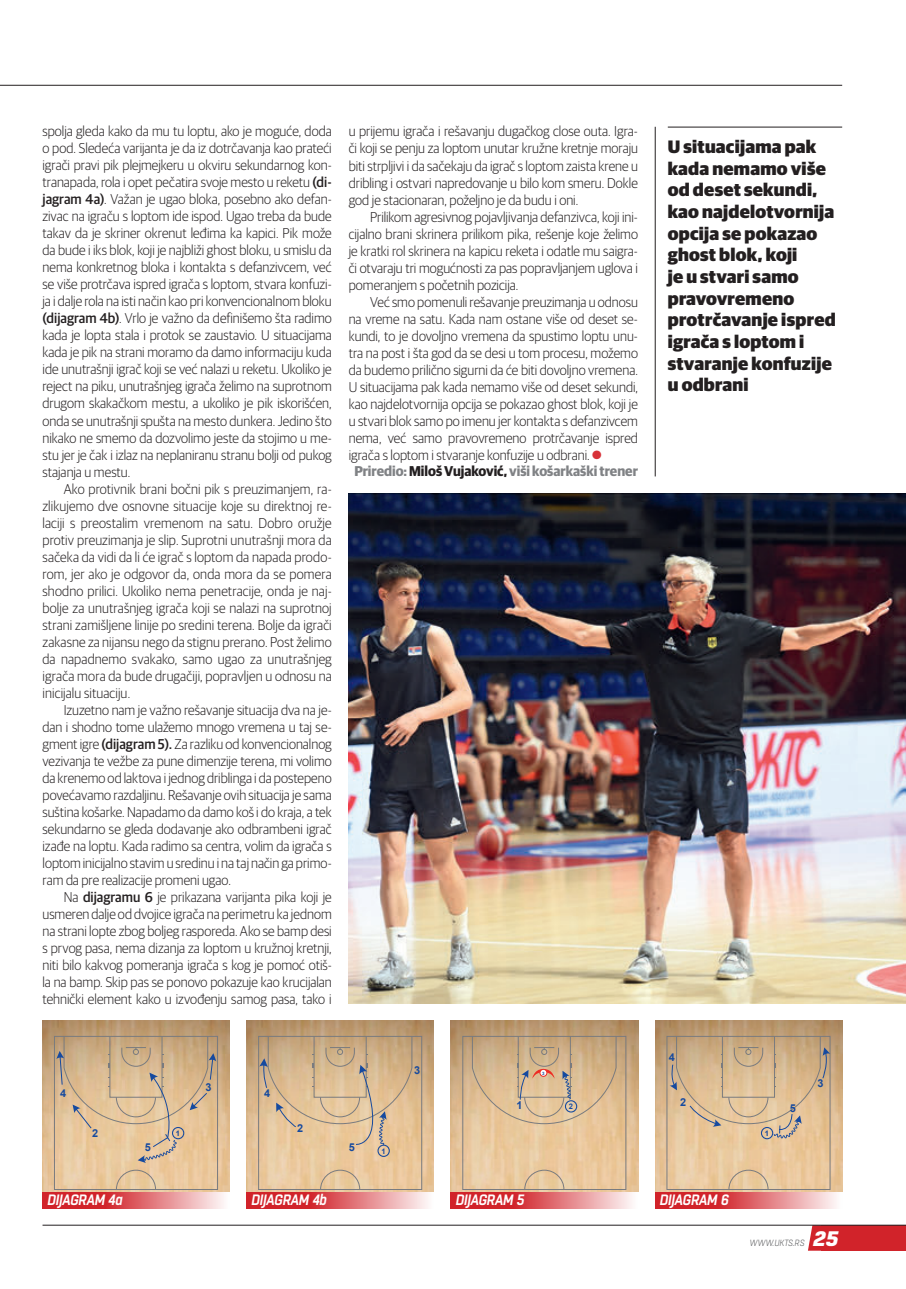
<style>
.page{position:relative;width:906px;height:1289px;background:#fff}
.page>*{position:absolute;margin:0;border:0;box-sizing:border-box;transform-origin:0 0}
.PAGINACIJA_broj{font:italic 800 21px "Boxed";color:#fff;scale:1.1 1}
.PODNASLOV_manji{font:900 18px/21.6px "Guardian Sans";letter-spacing:.015em;color:#231f20}
.t1{font:italic 600 15px "Boxed";letter-spacing:-.045em;color:#fff}
.OSNOVNI_TEXT{font:300 14.25px/17px "Guardian Sans";color:#231f20;text-align:justify;scale:.95 1}
.AUTOR{font:700 14.25px "Guardian Sans";color:#808285;scale:.95 1}
.t2{font:700 10.95px "Arial";color:#164a9f}
.PAGINACIJA_text{font:italic 300 9px "Boxed";letter-spacing:-.015em;color:#57585a}
.t3{font:700 7.65px "Arial";color:#164a9f}
.t4{font:700 5.55px "Arial";color:#231f20}
.t5{font:700 4.5px "Arial";color:#164a9f}
.s1{font-weight:500}
.s2{color:#d73138}
.s3{color:#231f20}
</style>
<div class="page">
<div style="left:821px;top:1225px;width:85px;height:25px;background:#d1232a"></div>
<svg style="left:808px;top:1225px;width:38px;height:25px"></svg>
<hr style="left:43px;top:1224px;width:863px;height:1px;background:#231f20">
<img style="left:349px;top:493px;width:557px;height:510px">
<svg style="left:43px;top:1191px;width:187px;height:17px;background:#e07274"></svg>
<svg style="left:247px;top:1191px;width:187px;height:17px;background:#e07273"></svg>
<svg style="left:451px;top:1191px;width:187px;height:17px;background:#e07173"></svg>
<svg style="left:655px;top:1191px;width:187px;height:17px;background:#e07173"></svg>
<img style="left:43px;top:1020px;width:187px;height:171px">
<svg style="left:116px;top:1169px;width:40px;height:18px"></svg>
<div style="left:54px;top:1036px;width:164px;height:153px;border:1px solid #797b7f"></div>
<svg style="left:56px;top:1035px;width:160px;height:127px;background:#d5b892"></svg>
<img style="left:247px;top:1020px;width:187px;height:171px">
<svg style="left:320px;top:1169px;width:40px;height:18px"></svg>
<div style="left:258px;top:1036px;width:164px;height:153px;border:1px solid #797b7f"></div>
<div style="left:377px;top:1144px;width:13px;height:12px;border:1px solid #164a9f;border-radius:50%"></div>
<svg style="left:259px;top:1035px;width:153px;height:111px;background:#d4b791"></svg>
<img style="left:451px;top:1020px;width:187px;height:171px">
<svg style="left:524px;top:1169px;width:40px;height:18px"></svg>
<div style="left:462px;top:1036px;width:164px;height:153px;border:1px solid #797b7f"></div>
<svg style="left:472px;top:1035px;width:145px;height:89px;background:#d1b48e"></svg>
<img style="left:655px;top:1020px;width:187px;height:171px">
<svg style="left:728px;top:1169px;width:40px;height:18px"></svg>
<div style="left:666px;top:1036px;width:164px;height:153px;border:1px solid #797b7f"></div>
<div style="left:761px;top:1126px;width:12px;height:13px;border:1px solid #164a9f;border-radius:50%"></div>
<svg style="left:669px;top:1035px;width:161px;height:103px;background:#d2b590"></svg>
<hr style="left:668px;top:127px;width:174px;height:1px;background:#231f20">
<hr style="left:655px;top:127px;width:1px;height:349px;background:#231f20">
<hr style="left:0;top:85px;width:842px;height:1px;background:#231f20">
<p class="OSNOVNI_TEXT" style="left:43px;top:122px;width:306px">spolja gleda kako da mu tu loptu, ako je moguće, doda o pod. Sledeća varijanta je da iz dotrčavanja kao prateći igrači pravi pik plejmejkeru u okviru sekundarnog kon&shy;tranapada, rola i opet pečatira svoje mesto u reketu <span class="s1">(di&shy;jagram 4a)</span>. Važan je ugao bloka, posebno ako defan&shy;zivac na igraču s loptom ide ispod. Ugao treba da bude takav da je skriner okrenut leđima ka kapici. Pik može da bude i iks blok, koji je najbliži ghost bloku, u smislu da nema konkretnog bloka i kontakta s defanzivcem, već se više protrčava ispred igrača s loptom, stvara konfuzi&shy;ja i dalje rola na isti način kao pri konvencionalnom bloku <span class="s1">(dijagram 4b)</span>. Vrlo je važno da definišemo šta radimo kada je lopta stala i protok se zaustavio. U situacijama kada je pik na strani moramo da damo informaciju kuda ide unutrašnji igrač koji se već nalazi u reketu. Ukoliko je reject na piku, unutrašnjeg igrača želimo na suprotnom drugom skakačkom mestu, a ukoliko je pik iskorišćen, onda se unutrašnji spušta na mesto dunkera. Jedino što nikako ne smemo da dozvolimo jeste da stojimo u me&shy;stu jer je čak i izlaz na neplaniranu stranu bolji od pukog stajanja u mestu.</p>
<p class="OSNOVNI_TEXT" style="left:43px;top:479px;width:306px;text-indent:21px">Ako protivnik brani bočni pik s preuzimanjem, ra&shy;zlikujemo dve osnovne situacije koje su direktnoj re&shy;laciji s preostalim vremenom na satu. Dobro oružje protiv preuzimanja je slip. Suprotni unutrašnji mora da sačeka da vidi da li će igrač s loptom da napada prodo&shy;rom, jer ako je odgovor da, onda mora da se pomera shodno prilici. Ukoliko nema penetracije, onda je naj&shy;bolje za unutrašnjeg igrača koji se nalazi na suprotnoj strani zamišljene linije po sredini terena. Bolje da igrači zakasne za nijansu nego da stignu prerano. Post želimo da napadnemo svakako, samo ugao za unutrašnjeg igrača mora da bude drugačiji, popravljen u odnosu na inicijalu situaciju.</p>
<p class="OSNOVNI_TEXT" style="left:43px;top:700px;width:306px;text-indent:21px">Izuzetno nam je važno rešavanje situacija dva na je&shy;dan i shodno tome ulažemo mnogo vremena u taj se&shy;gment igre <span class="s1">(dijagram 5).</span> Za razliku od konvencionalnog vezivanja te vežbe za pune dimenzije terena, mi volimo da krenemo od laktova i jednog driblinga i da postepeno povećavamo razdaljinu. Rešavanje ovih situacija je sama suština košarke. Napadamo da damo koš i do kraja, a tek sekundarno se gleda dodavanje ako odbrambeni igrač izađe na loptu. Kada radimo sa centra, volim da igrača s loptom inicijalno stavim u sredinu i na taj način ga primo&shy;ram da pre realizacije promeni ugao.</p>
<p class="OSNOVNI_TEXT" style="left:43px;top:887px;width:306px;text-indent:21px">Na <span class="s1">dijagramu 6</span> je prikazana varijanta pika koji je usmeren dalje od dvojice igrača na perimetru ka jednom na strani lopte zbog boljeg rasporeda. Ako se bamp desi s prvog pasa, nema dizanja za loptom u kružnoj kretnji, niti bilo kakvog pomeranja igrača s kog je pomoć otiš&shy;la na bamp. Skip pas se ponovo pokazuje kao krucijalan tehnički element kako u izvođenju samog pasa, tako i</p>
<p class="t4" style="left:124px;top:998px;width:20px">herbert</p>
<p class="OSNOVNI_TEXT" style="left:349px;top:122px;width:306px">u prijemu igrača i rešavanju dugačkog close outa. Igra&shy;či koji se penju za loptom unutar kružne kretnje moraju biti strpljivi i da sačekaju da igrač s loptom zaista krene u dribling i ostvari napredovanje u bilo kom smeru. Dokle god je stacionaran, poželjno je da budu i oni.</p>
<p class="OSNOVNI_TEXT" style="left:349px;top:207px;width:306px;text-indent:21px">Prilikom agresivnog pojavljivanja defanzivca, koji ini&shy;cijalno brani skrinera prilikom pika, rešenje koje želimo je kratki rol skrinera na kapicu reketa i odatle mu saigra&shy;či otvaraju tri mogućnosti za pas popravljanjem uglova i pomeranjem s početnih pozicija.</p>
<p class="OSNOVNI_TEXT" style="left:349px;top:292px;width:306px;text-indent:21px">Već smo pomenuli rešavanje preuzimanja u odnosu na vreme na satu. Kada nam ostane više od deset se&shy;kundi, to je dovoljno vremena da spustimo loptu unu&shy;tra na post i šta god da se desi u tom procesu, možemo da budemo prilično sigurni da će biti dovoljno vremena.<br>U situacijama pak kada nemamo više od deset sekundi, kao najdelotvornija opcija se pokazao ghost blok, koji je u stvari blok samo po imenu jer kontakta s defanzivcem nema, već samo pravovremeno protrčavanje ispred igrača s loptom i stvaranje konfuzije u odbrani. <span class="s2">●</span></p>
<p class="AUTOR" style="left:354px;top:461px;width:300px">Priredio: <span class="s3">Miloš Vujaković,</span> viši košarkaški trener</p>
<p class="t2" style="left:60px;top:1085px;width:8px">4</p>
<p class="t2" style="left:92px;top:1125px;width:8px">2</p>
<p class="t3" style="left:176px;top:1128px;width:6px">1</p>
<p class="t2" style="left:145px;top:1139px;width:8px">5</p>
<p class="t2" style="left:205px;top:1079px;width:8px">3</p>
<p class="t2" style="left:264px;top:1085px;width:8px">4</p>
<p class="t2" style="left:297px;top:1120px;width:8px">2</p>
<p class="t2" style="left:349px;top:1139px;width:8px">5</p>
<p class="t3" style="left:381px;top:1145px;width:6px">1</p>
<p class="t2" style="left:414px;top:1062px;width:8px">3</p>
<p class="t5" style="left:542px;top:1069px;width:4px">3</p>
<p class="t2" style="left:516px;top:1098px;width:8px">1</p>
<p class="t3" style="left:569px;top:1101px;width:6px">2</p>
<p class="PODNASLOV_manji" style="left:668px;top:134px;width:169px">U situacijama pak kada nemamo više od deset sekundi, kao najdelotvornija opcija se pokazao ghost blok, koji<br>je u stvari samo pravovremeno protrčavanje ispred igrača s loptom i stvaranje konfuzije u odbrani</p>
<p class="t2" style="left:669px;top:1050px;width:8px">4</p>
<p class="t2" style="left:680px;top:1094px;width:8px">2</p>
<p class="t3" style="left:765px;top:1128px;width:6px">1</p>
<p class="t2" style="left:790px;top:1100px;width:8px">5</p>
<p class="t2" style="left:817px;top:1075px;width:8px">3</p>
<p class="t1" style="left:47px;top:1190px;width:77px">DIJAGRAM 4a</p>
<p class="t1" style="left:251px;top:1190px;width:77px">DIJAGRAM 4b</p>
<p class="t1" style="left:455px;top:1190px;width:70px">DIJAGRAM 5</p>
<p class="t1" style="left:659px;top:1190px;width:70px">DIJAGRAM 6</p>
<p class="PAGINACIJA_text" style="left:749px;top:1237px;width:57px">WWW.UKTS.RS</p>
<p class="PAGINACIJA_broj" style="left:812px;top:1223px;width:24px">25</p>
</div>
